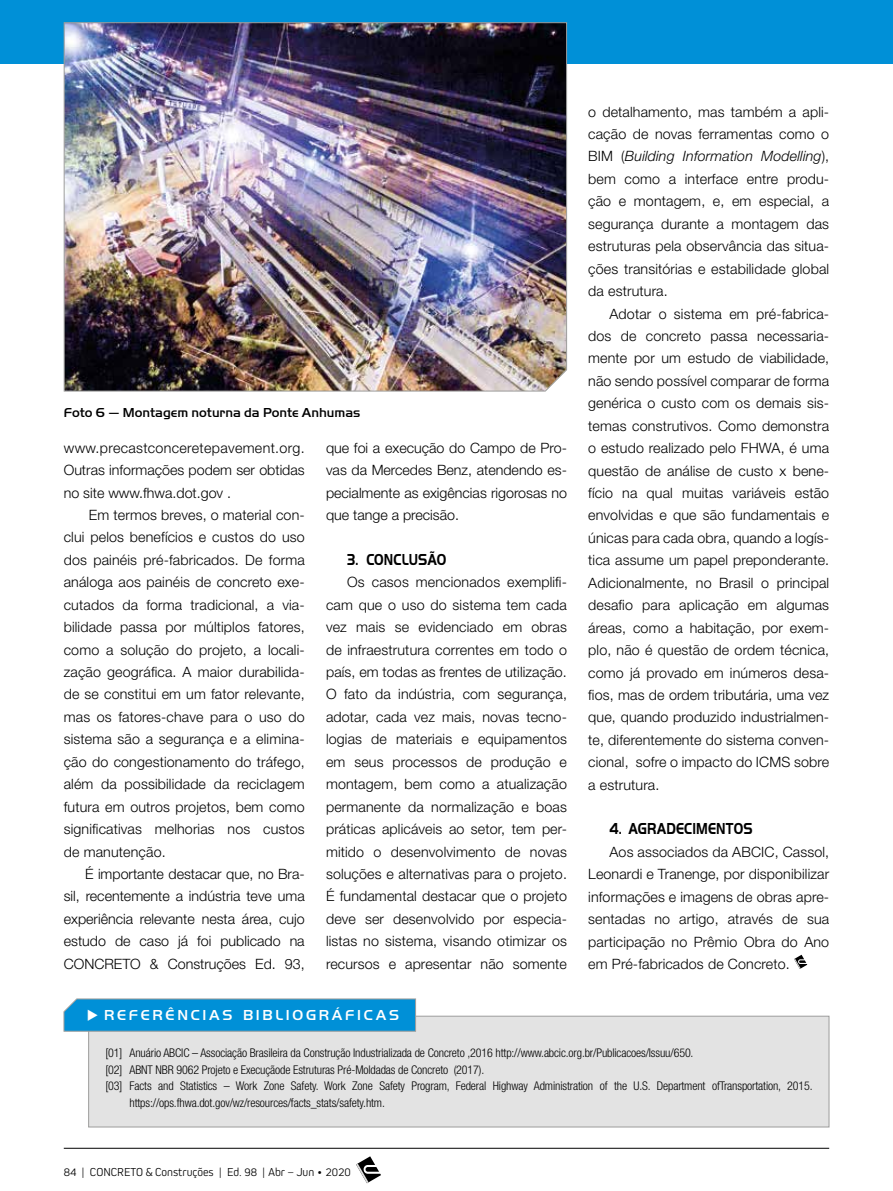
<style>
.page{position:relative;width:893px;height:1191px;background:#fff}
.page>*{position:absolute;margin:0;border:0;box-sizing:border-box;transform-origin:0 0}
.t1{font:700 16.5px "Handel Got D";letter-spacing:.01em;color:#000;scale:.8 1}
.t2{font:500 15px "Handel Got D";letter-spacing:.18em;color:#fff}
.t3{font:300 14.25px/22.5px "Helvetica Neue LT Std";letter-spacing:.01em;color:#000;text-align:justify}
.t4{font:500 13.5px "Handel Got D";color:#000}
.t5{font:300 condensed 12px "Helvetica Neue LT Std";letter-spacing:-.01em;color:#000}
.t6{font:300 12px "Kiro";color:#000}
.s1{font-style:italic}
</style>
<div class="page">
<svg style="left:356px;top:1156px;width:25px;height:27px"></svg>
<hr style="left:64px;top:1148px;width:765px;height:1px;background:#000">
<div style="left:0;top:0;width:893px;height:64px;background:#0090d7"></div>
<svg style="left:794px;top:954px;width:13px;height:15px"></svg>
<img style="left:63px;top:22px;width:504px;height:370px">
<div style="left:88px;top:1016px;width:741px;height:111px;background:#e3e3e3;border:1px solid #9d9d9c"></div>
<svg style="left:64px;top:998px;width:352px;height:33px;background:#0b92d5"></svg>
<p class="t4" style="left:64px;top:405px;width:298px">Foto 6 — Montagem noturna da Ponte Anhumas</p>
<p class="t3" style="left:64px;top:436px;width:242px">www.precastconceretepavement.org.<br>Outras informações podem ser obtidas no site www.fhwa.dot.gov .</p>
<p class="t3" style="left:64px;top:503px;width:242px;text-indent:25px">Em termos breves, o material con&shy;clui pelos benefícios e custos do uso dos painéis pré-fabricados. De forma análoga aos painéis de concreto exe&shy;cutados da forma tradicional, a via&shy;bilidade passa por múltiplos fatores, como a solução do projeto, a locali&shy;zação geográfica. A maior durabilida&shy;de se constitui em um fator relevante, mas os fatores-chave para o uso do sistema são a segurança e a elimina&shy;ção do congestionamento do tráfego, além da possibilidade da reciclagem futura em outros projetos, bem como significativas melhorias nos custos de manutenção.</p>
<p class="t3" style="left:64px;top:862px;width:242px;text-indent:21px">É importante destacar que, no Bra&shy;sil, recentemente a indústria teve uma experiência relevante nesta área, cujo estudo de caso já foi publicado na CONCRETO &amp; Construções Ed. 93,</p>
<p class="t3" style="left:326px;top:436px;width:242px">que foi a execução do Campo de Pro&shy;vas da Mercedes Benz, atendendo es&shy;pecialmente as exigências rigorosas no que tange a precisão.</p>
<p class="t1" style="left:347px;top:550px;width:125px">3. CONCLUSÃO</p>
<p class="t3" style="left:326px;top:570px;width:242px;text-indent:21px">Os casos mencionados exemplifi&shy;cam que o uso do sistema tem cada vez mais se evidenciado em obras de infraestrutura correntes em todo o país, em todas as frentes de utilização.<br>O fato da indústria, com segurança, adotar, cada vez mais, novas tecno&shy;logias de materiais e equipamentos em seus processos de produção e montagem, bem como a atualização permanente da normalização e boas práticas aplicáveis ao setor, tem per&shy;mitido o desenvolvimento de novas soluções e alternativas para o projeto.<br>É fundamental destacar que o projeto deve ser desenvolvido por especia&shy;listas no sistema, visando otimizar os recursos e apresentar não somente</p>
<p class="t2" style="left:87px;top:1006px;width:313px">◆ REFERÊNCIAS BIBLIOGRÁFICAS</p>
<p class="t3" style="left:588px;top:100px;width:242px">o detalhamento, mas também a apli&shy;cação de novas ferramentas como o BIM (<span class="s1">Building Information Modelling</span>), bem como a interface entre produ&shy;ção e montagem, e, em especial, a segurança durante a montagem das estruturas pela observância das situa&shy;ções transitórias e estabilidade global da estrutura.</p>
<p class="t3" style="left:588px;top:302px;width:242px;text-indent:21px">Adotar o sistema em pré-fabrica&shy;dos de concreto passa necessaria&shy;mente por um estudo de viabilidade, não sendo possível comparar de forma genérica o custo com os demais sis&shy;temas construtivos. Como demonstra o estudo realizado pelo FHWA, é uma questão de análise de custo x bene&shy;fício na qual muitas variáveis estão envolvidas e que são fundamentais e únicas para cada obra, quando a logís&shy;tica assume um papel preponderante.<br>Adicionalmente, no Brasil o principal desafio para aplicação em algumas áreas, como a habitação, por exem&shy;plo, não é questão de ordem técnica, como já provado em inúmeros desa&shy;fios, mas de ordem tributária, uma vez que, quando produzido industrialmen&shy;te, diferentemente do sistema conven&shy;cional, sofre o impacto do ICMS sobre a estrutura.</p>
<p class="t1" style="left:609px;top:819px;width:180px">4. AGRADECIMENTOS</p>
<p class="t3" style="left:588px;top:840px;width:242px;text-indent:21px">Aos associados da ABCIC, Cassol, Leonardi e Tranenge, por disponibilizar informações e imagens de obras apre&shy;sentadas no artigo, através de sua participação no Prêmio Obra do Ano em Pré-fabricados de Concreto.</p>
<p class="t5" style="left:106px;top:1046px;width:589px">[01] Anuário ABCIC – Associação Brasileira da Construção Industrializada de Concreto ,2016 http://www.abcic.org.br/Publicacoes/Issuu/650.</p>
<p class="t5" style="left:106px;top:1062px;width:380px">[02] ABNT NBR 9062 Projeto e Execuçãode Estruturas Pré-Moldadas de Concreto (2017).</p>
<p class="t5" style="left:106px;top:1079px;width:709px">[03] Facts and Statistics – Work Zone Safety. Work Zone Safety Program, Federal Highway Administration of the U.S. Department ofTransportation, 2015.</p>
<p class="t5" style="left:130px;top:1095px;width:257px">https://ops.fhwa.dot.gov/wz/resources/facts_stats/safety.htm.</p>
<p class="t6" style="left:64px;top:1164px;width:289px">84 | CONCRETO &amp; Construções | Ed. 98 | Abr – Jun • 2020</p>
</div>
